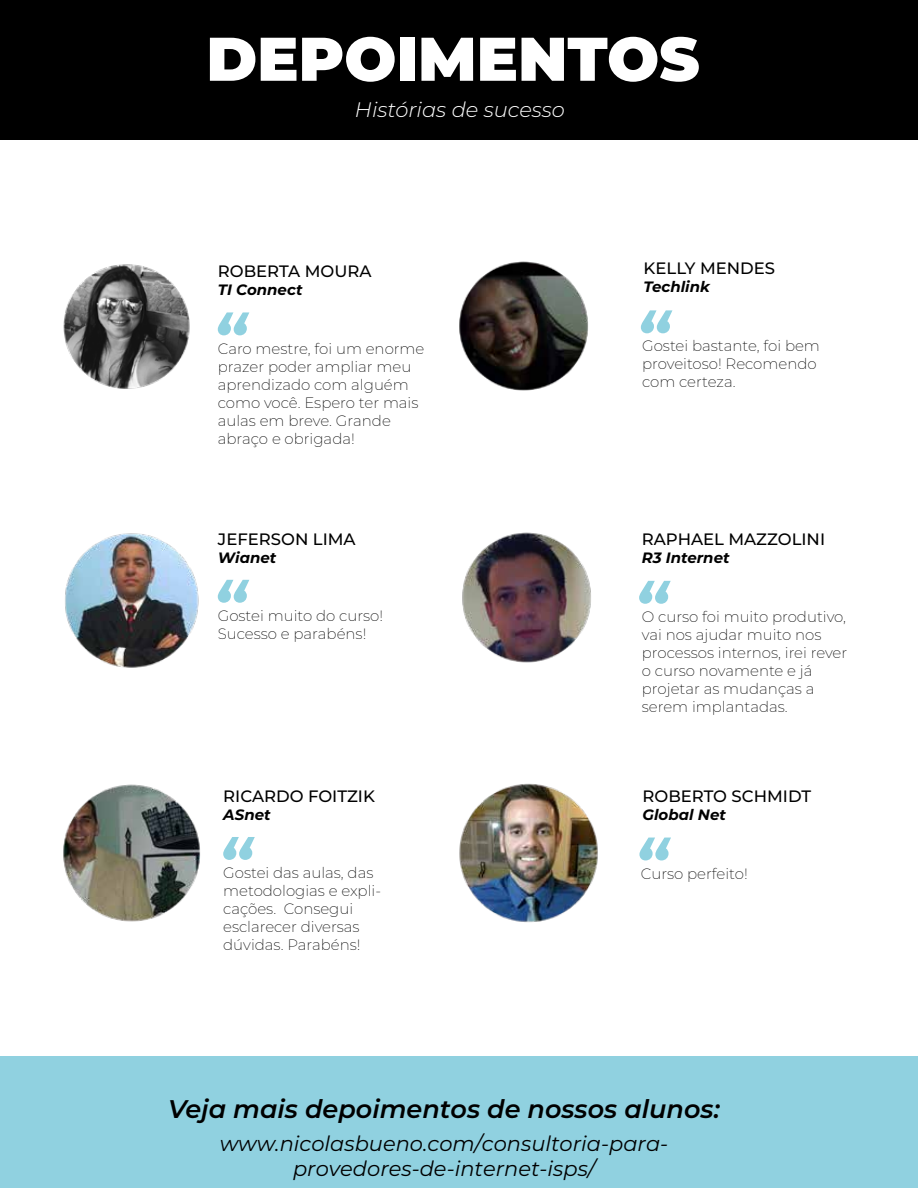
<style>
.page{position:relative;width:918px;height:1188px;background:#fff}
.page>*{position:absolute;margin:0;border:0;box-sizing:border-box;transform-origin:0 0}
.t1{font:italic 700 67.5px "Montserrat";color:#90d1e0}
.t2{font:900 61.5px "Montserrat";color:#fff}
.t3{font:italic 600 25.5px "Montserrat";color:#000}
.t4{font:italic 21px/25.2px "Montserrat";color:#000;text-align:center}
.t5{font:italic 300 21px "Montserrat";color:#fff}
.t6{font:500 16.5px "Montserrat";color:#000}
.t7{font:200 15px/18px "Montserrat";color:#000}
.t8{font:italic 700 15px "Montserrat";color:#000}
</style>
<div class="page">
<div style="left:0;top:1057px;width:917px;height:131px;background:#90d1e0"></div>
<div style="left:0;top:0;width:918px;height:140px;background:#000"></div>
<img style="left:63px;top:264px;width:127px;height:125px">
<img style="left:462px;top:532px;width:129px;height:131px">
<img style="left:65px;top:533px;width:134px;height:135px">
<img style="left:459px;top:261px;width:129px;height:130px">
<img style="left:63px;top:784px;width:137px;height:138px">
<img style="left:459px;top:783px;width:139px;height:140px">
<h2 class="t2" style="left:206px;top:13px;width:495px">DEPOIMENTOS</h2>
<h3 class="t5" style="left:355px;top:96px;width:212px">Histórias de sucesso</h3>
<p class="t6" style="left:218px;top:260px;width:155px">ROBERTA MOURA</p>
<p class="t8" style="left:218px;top:279px;width:86px">TI Connect</p>
<h1 class="t1" style="left:212px;top:290px;width:35px">“</h1>
<p class="t7" style="left:218px;top:339px;width:208px">Caro mestre, foi um enorme prazer poder ampliar meu aprendizado com alguém como você. Espero ter mais aulas em breve. Grande abraço e obrigada!</p>
<p class="t6" style="left:218px;top:527px;width:139px">JEFERSON LIMA</p>
<p class="t8" style="left:218px;top:546px;width:60px">Wianet</p>
<h1 class="t1" style="left:212px;top:557px;width:35px">“</h1>
<p class="t7" style="left:218px;top:606px;width:167px">Gostei muito do curso!<br>Sucesso e parabéns!</p>
<p class="t6" style="left:223px;top:784px;width:153px">RICARDO FOITZIK</p>
<p class="t8" style="left:223px;top:804px;width:49px">ASnet</p>
<h1 class="t1" style="left:218px;top:814px;width:35px">“</h1>
<p class="t7" style="left:223px;top:863px;width:159px">Gostei das aulas, das metodologias e expli&shy;cações. Consegui esclarecer diversas dúvidas. Parabéns!</p>
<p class="t6" style="left:644px;top:257px;width:133px">KELLY MENDES</p>
<p class="t8" style="left:644px;top:276px;width:68px">Techlink</p>
<h1 class="t1" style="left:636px;top:288px;width:35px">“</h1>
<p class="t7" style="left:642px;top:337px;width:179px">Gostei bastante, foi bem proveitoso! Recomendo com certeza.</p>
<p class="t6" style="left:642px;top:527px;width:185px">RAPHAEL MAZZOLINI</p>
<p class="t8" style="left:642px;top:547px;width:89px">R3 Internet</p>
<h1 class="t1" style="left:634px;top:558px;width:35px">“</h1>
<p class="t7" style="left:642px;top:607px;width:207px">O curso foi muito produtivo, vai nos ajudar muito nos processos internos, irei rever o curso novamente e já projetar as mudanças a serem implantadas.</p>
<p class="t6" style="left:643px;top:785px;width:170px">ROBERTO SCHMIDT</p>
<p class="t8" style="left:643px;top:804px;width:85px">Global Net</p>
<h1 class="t1" style="left:634px;top:815px;width:35px">“</h1>
<p class="t7" style="left:641px;top:864px;width:108px">Curso perfeito!</p>
<h3 class="t3" style="left:168px;top:1091px;width:553px">Veja mais depoimentos de nossos alunos:</h3>
<h3 class="t4" style="left:220px;top:1130px;width:450px">www.nicolasbueno.com/consultoria-para&shy;provedores-de-internet-isps/</h3>
</div>
